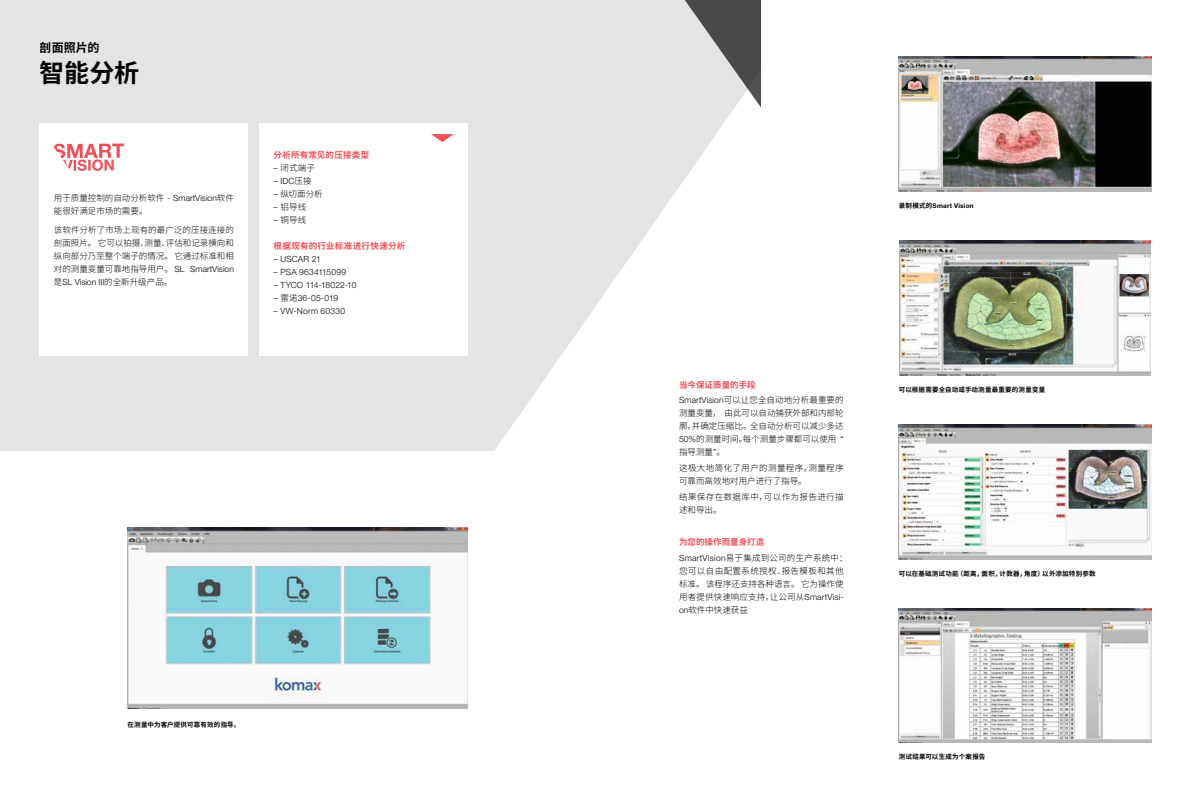
<style>
.page{position:relative;width:1191px;height:808px;background:#fff}
.page>*{position:absolute;margin:0;border:0;box-sizing:border-box;transform-origin:0 0}
.t1{font:700 25px "Noto Sans Hans";color:#000}
.t2{font:700 12px "Noto Sans Hans";color:#000}
.t3{font:300 8.5px/13px "Noto Sans Hans";color:#000;text-align:justify}
.t4{font:300 8.5px "Helvetica Neue LT Std";letter-spacing:.015em;color:#000}
.t5{font:300 8.5px/13px "Noto Sans Hans";letter-spacing:.045em;color:#000}
.t6{font:300 8.5px/15.8px "Noto Sans Hans";letter-spacing:.025em;color:#000}
.t7{font:700 8.5px "Noto Sans Hans";letter-spacing:.03em;color:#f04e58}
.t8{font:300 8.5px "Helvetica Neue LT Std";letter-spacing:-.005em;color:#000}
.t9{font:700 6.5px "Noto Sans Hans";letter-spacing:.03em;color:#000}
.t10{font:700 6.5px "Helvetica Neue LT Std";letter-spacing:.03em;color:#000}
.s1{font-family:"Helvetica Neue LT Std"}
.s2{font-family:"Noto Sans Hans"}
.s3{font-weight:700;color:#f04e58}
</style>
<div class="page">
<div style="left:0;top:0;width:771px;height:451px;background:#e4e4e4"></div>
<svg style="left:447px;top:212px;width:314px;height:239px;fill:#fff"></svg>
<svg style="left:662px;top:0;width:99px;height:276px"></svg>
<div style="left:761px;top:0;width:430px;height:808px;background:#fff"></div>
<div style="left:259px;top:123px;width:209px;height:232px;background:#fff"></div>
<svg style="left:431px;top:134px;width:23px;height:8px"></svg>
<div style="left:40px;top:123px;width:208px;height:232px;background:#fff"></div>
<svg style="left:54px;top:144px;width:70px;height:27px"></svg>
<img style="left:128px;top:527px;width:340px;height:182px">
<img style="left:899px;top:57px;width:252px;height:135px">
<img style="left:899px;top:241px;width:252px;height:134px">
<img style="left:899px;top:424px;width:252px;height:135px">
<img style="left:899px;top:608px;width:252px;height:135px">
<h2 class="t2" style="left:40px;top:41px;width:61px">剖面照片的</h2>
<h1 class="t1" style="left:40px;top:59px;width:101px">智能分析</h1>
<p class="t3" style="left:54px;top:191px;width:181px">用于质量控制的自动分析软件 <span class="s1">- SmartVision</span>软件能很好满足市场的需要。</p>
<p class="t3" style="left:54px;top:223px;width:182px">该软件分析了市场上现有的最广泛的压接连接的剖面照片。它可以拍摄、测量、评估和记录横向和纵向部分乃至整个端子的情况。它通过标准和相对的测量变量可靠地指导用户。 <span class="s1">SL SmartVision</span></p>
<p class="t4" style="left:54px;top:276px;width:120px"><span class="s2">是</span>SL Vision III<span class="s2">的全新升级产品。</span></p>
<p class="t7" style="left:274px;top:151px;width:97px">分析所有常见的压接类型</p>
<p class="t3" style="left:274px;top:162px;width:43px"><span class="s1">–</span> 闭式端子</p>
<p class="t4" style="left:274px;top:176px;width:40px">– IDC<span class="s2">压接</span></p>
<p class="t3" style="left:274px;top:188px;width:51px"><span class="s1">–</span> 纵切面分析</p>
<p class="t3" style="left:274px;top:201px;width:34px"><span class="s1">–</span> 铝导线</p>
<p class="t3" style="left:274px;top:214px;width:34px"><span class="s1">–</span> 铜导线</p>
<p class="t7" style="left:274px;top:242px;width:133px">根据现有的行业标准进行快速分析</p>
<p class="t4" style="left:274px;top:254px;width:49px">– USCAR 21</p>
<p class="t4" style="left:274px;top:267px;width:74px">– PSA 9634115099</p>
<p class="t8" style="left:274px;top:280px;width:84px">– TYCO 114-18022-10</p>
<p class="t4" style="left:274px;top:293px;width:66px">– <span class="s2">雷诺</span>36-05-019</p>
<p class="t4" style="left:274px;top:306px;width:73px">– VW-Norm 60330</p>
<p class="t9" style="left:128px;top:721px;width:114px">在测量中为客户提供可靠有效的指导。</p>
<p class="t10" style="left:899px;top:202px;width:76px"><span class="s2">录制模式的</span>Smart Vision</p>
<p class="t3" style="left:679px;top:377px;width:166px;line-height:15.8px"><span class="s3">当今保证质量的手段<br></span><span class="s1">SmartVision</span>可以让您全自动地分析最重要的</p>
<p class="t3" style="left:679px;top:407px;width:166px">测量变量，由此可以自动捕获外部和内部轮廓，并确定压缩比。全自动分析可以减少多达<span class="s1">50%</span>的测量时间。每个测量步骤都可以使用 <span class="s1">“</span>指导测量<span class="s1">”</span>。</p>
<p class="t5" style="left:679px;top:462px;width:166px">这极大地简化了用户的测量程序。测量程序可靠而高效地对用户进行了指导。</p>
<p class="t5" style="left:679px;top:491px;width:166px">结果保存在数据库中，可以作为报告进行描述和导出。</p>
<p class="t6" style="left:679px;top:534px;width:170px"><span class="s3">为您的操作而量身打造<br></span><span class="s1">SmartVision</span>易于集成到公司的生产系统中：</p>
<p class="t3" style="left:679px;top:564px;width:166px">您可以自由配置系统授权、报告模板和其他标准。该程序还支持各种语言。它为操作使用者提供快速响应支持，让公司从<span class="s1">SmartVisi&shy;on</span>软件中快速获益</p>
<p class="t9" style="left:899px;top:386px;width:148px">可以根据需要全自动或手动测量最重要的测量变量</p>
<p class="t9" style="left:899px;top:570px;width:198px">可以在基础测试功能（距离，面积，计数器，角度）以外添加特别参数</p>
<p class="t9" style="left:899px;top:753px;width:88px">测试结果可以生成为个案报告</p>
</div>
